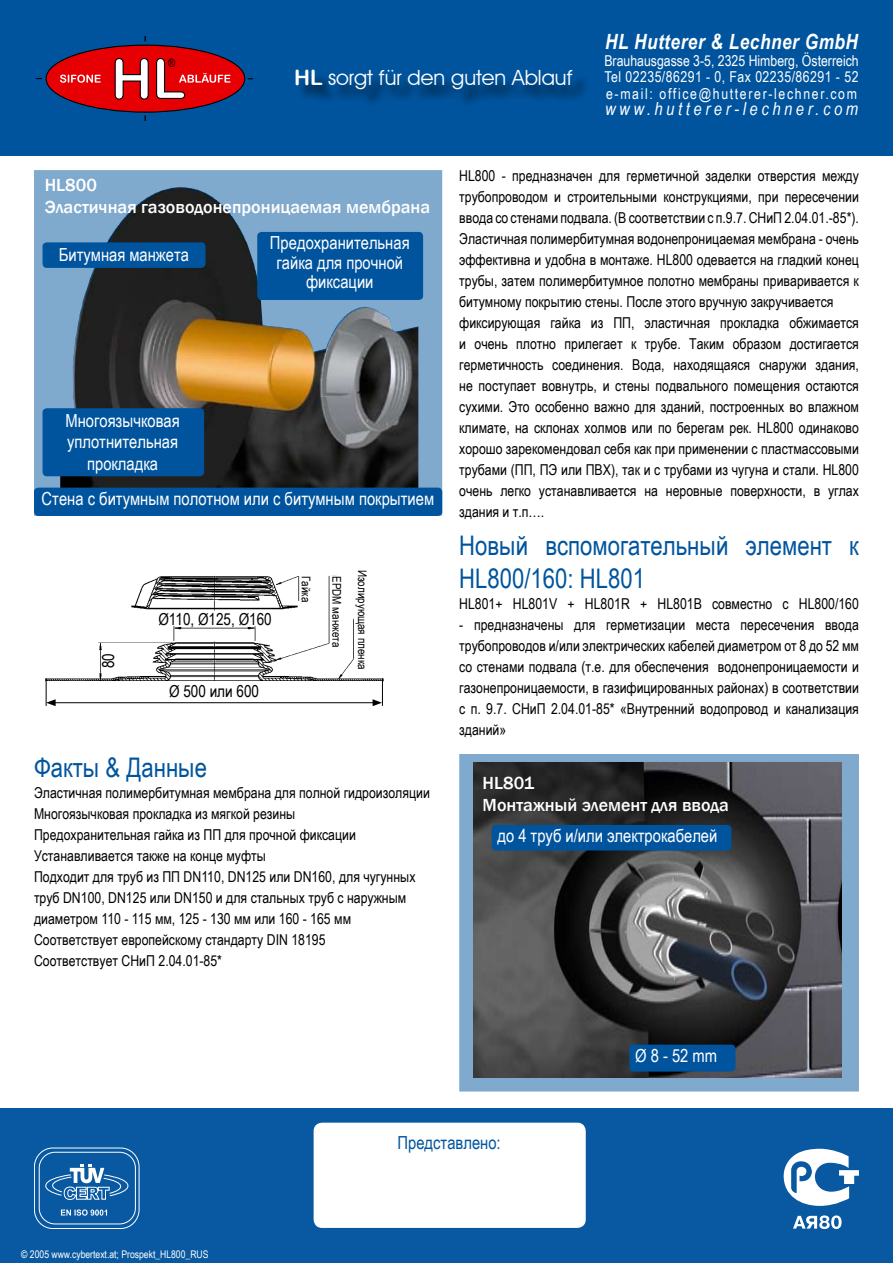
<style>
.page{position:relative;width:893px;height:1263px;background:#fff}
.page>*{position:absolute;margin:0;border:0;box-sizing:border-box;transform-origin:0 0}
.t1{font:27px/32.4px "Arial Narrow";color:#00549e}
.t2{font:21px "Avant Garde IT Cby BT";color:#fff}
.t3{font:italic 700 21px "Arial Narrow";letter-spacing:.025em;color:#fff}
.t4{font:18px/21.6px "Arial Narrow";color:#fff;text-align:center}
.t5{font:500 18px/21.6px "Franklin Gothic";color:#fff}
.t6{font:italic 18px "Arial Narrow";letter-spacing:.2em;color:#fff}
.t7{font:18px "Arial Narrow";color:#00549e}
.t8{font:16.5px "Arial Narrow";color:#000}
.t9{font:15px/21px "Arial Narrow";color:#000}
.t10{font:15px/16.5px "Arial Narrow";letter-spacing:.11em;color:#fff;text-align:justify}
.t11{font:12px "Arial Narrow";color:#000}
.t12{font:11.7px "Arial Narrow";color:#000}
.t13{font:10.5px "Arial Narrow";color:#fff}
.s1{font-family:"Arial Rounded MT Bold"}
</style>
<div class="page">
<div style="left:0;top:0;width:893px;height:156px;background:#00549e"></div>
<div style="left:0;top:1108px;width:893px;height:155px;background:#0859a1"></div>
<img style="left:45px;top:575px;width:339px;height:126px">
<div style="left:46px;top:681px;width:336px;height:20px;background:#fff"></div>
<hr style="left:53px;top:702px;width:322px;height:1px;background:#000">
<svg style="left:46px;top:678px;width:10px;height:28px"></svg>
<svg style="left:373px;top:678px;width:10px;height:28px"></svg>
<div style="left:300px;top:576px;width:12px;height:47px;background:#fff"></div>
<div style="left:330px;top:576px;width:14px;height:75px;background:#fff"></div>
<div style="left:356px;top:570px;width:13px;height:107px;background:#fff"></div>
<div style="left:102px;top:651px;width:13px;height:19px;background:#fff"></div>
<div style="left:461px;top:755px;width:396px;height:335px;background:#80a9ce"></div>
<img style="left:473px;top:763px;width:369px;height:314px">
<div style="left:492px;top:825px;width:239px;height:25px;background:#00549e;border-radius:4px"></div>
<div style="left:629px;top:1044px;width:106px;height:27px;background:#00549e;border-radius:4px"></div>
<svg style="left:38px;top:174px;width:400px;height:314px;fill:#80a9ce"></svg>
<img style="left:60px;top:224px;width:358px;height:264px">
<div style="left:43px;top:242px;width:163px;height:26px;background:#00549e;border-radius:4px"></div>
<div style="left:43px;top:408px;width:161px;height:68px;background:#00549e;border-radius:4px"></div>
<div style="left:257px;top:232px;width:166px;height:68px;background:#00549e;border-radius:4px"></div>
<div style="left:34px;top:488px;width:408px;height:28px;background:#00549e;border-radius:4px"></div>
<svg style="left:34px;top:1148px;width:106px;height:81px"></svg>
<div style="left:296px;top:72px;width:295px;height:37px;background:#000;opacity:.75"></div>
<div style="left:314px;top:1123px;width:272px;height:105px;background:#fff;border-radius:9px"></div>
<svg style="left:784px;top:1149px;width:75px;height:57px"></svg>
<svg style="left:793px;top:1215px;width:48px;height:14px"></svg>
<svg style="left:36px;top:36px;width:217px;height:85px"></svg>
<p class="t12" style="left:168px;top:55px;width:9px">®</p>
<h2 class="t2" style="left:294px;top:65px;width:280px"><span class="s1">HL</span> sorgt für den guten Ablauf</h2>
<h2 class="t3" style="left:605px;top:26px;width:254px">HL Hutterer &amp; Lechner GmbH</h2>
<p class="t10" style="left:604px;top:52px;width:256px">Brauhausgasse 3-5, 2325 Himberg, Österreich Tel 02235/86291 - 0, Fax 02235/86291 - 52 e-mail: office@hutterer-lechner.com</p>
<p class="t6" style="left:605px;top:96px;width:255px">www.hutterer-lechner.com</p>
<p class="t5" style="left:45px;top:174px;width:387px">HL800<br>Эластичная газоводонепроницаемая мембрана</p>
<p class="t4" style="left:59px;top:243px;width:132px">Битумная манжета</p>
<p class="t4" style="left:65px;top:409px;width:116px">Многоязычковая уплотнительная прокладка</p>
<p class="t4" style="left:270px;top:233px;width:141px;line-height:19.5px">Предохранительная гайка для прочной фиксации</p>
<p class="t4" style="left:42px;top:487px;width:394px">Стена с битумным полотном или с битумным покрытием</p>
<p class="t8" style="left:96px;top:668px;width:17px;rotate:-90deg">80</p>
<p class="t8" style="left:158px;top:607px;width:115px">Ø110, Ø125, Ø160</p>
<p class="t8" style="left:170px;top:678px;width:91px">Ø110 oder 160</p>
<p class="t8" style="left:183px;top:679px;width:70px">500 или 60</p>
<p class="t11" style="left:315px;top:576px;width:27px;rotate:90deg">Гайка</p>
<p class="t11" style="left:346px;top:576px;width:72px;rotate:90deg">EPDM манжета</p>
<p class="t11" style="left:371px;top:570px;width:101px;rotate:90deg">Изолирующая пленка</p>
<p class="t9" style="left:459px;top:164px;width:401px">HL800 - предназначен для герметичной заделки отверстия между трубопроводом и строительными конструкциями, при пересечении ввода со стенами подвала. (В соответствии с п.9.7. СНиП 2.04.01.-85*).<br>Эластичная полимербитумная водонепроницаемая мембрана - очень эффективна и удобна в монтаже. HL800 одевается на гладкий конец трубы, затем полимербитумное полотно мембраны приваривается к битумному покрытию стены. После этого вручную закручивается фиксирующая гайка из ПП, эластичная прокладка обжимается и очень плотно прилегает к трубе. Таким образом достигается герметичность соединения. Вода, находящаяся снаружи здания, не поступает вовнутрь, и стены подвального помещения остаются сухими. Это особенно важно для зданий, построенных во влажном климате, на склонах холмов или по берегам рек. HL800 одинаково хорошо зарекомендовал себя как при применении с пластмассовыми трубами (ПП, ПЭ или ПВХ), так и с трубами из чугуна и стали. HL800 очень легко устанавливается на неровные поверхности, в углах здания и т.п….</p>
<h1 class="t1" style="left:459px;top:528px;width:401px">Новый вспомогательный элемент к<br>HL800/160: HL801</h1>
<p class="t9" style="left:459px;top:592px;width:401px">HL801+ HL801V + HL801R + HL801B совместно с HL800/160</p>
<p class="t9" style="left:459px;top:613px;width:401px;text-align:justify">- предназначены для герметизации места пересечения ввода трубопроводов и/или электрических кабелей диаметром от 8 до 52 мм со стенами подвала (т.е. для обеспечения водонепроницаемости и газонепроницаемости, в газифицированных районах) в соответствии с п. 9.7. СНиП 2.04.01-85* «Внутренний водопровод и канализация зданий»</p>
<h1 class="t1" style="left:34px;top:750px;width:175px">Факты &amp; Данные</h1>
<p class="t9" style="left:34px;top:781px;width:397px">Эластичная полимербитумная мембрана для полной гидроизоляции Многоязычковая прокладка из мягкой резины<br>Предохранительная гайка из ПП для прочной фиксации Устанавливается также на конце муфты<br>Подходит для труб из ПП DN110, DN125 или DN160, для чугунных труб DN100, DN125 или DN150 и для стальных труб с наружным диаметром 110 - 115 мм, 125 - 130 мм или 160 - 165 мм Соответствует европейскому стандарту DIN 18195<br>Соответствует СНиП 2.04.01-85*</p>
<p class="t5" style="left:483px;top:772px;width:248px">HL801<br>Монтажный элемент для ввода</p>
<p class="t4" style="left:497px;top:824px;width:221px">до 4 труб и/или электрокабелей</p>
<p class="t13" style="left:21px;top:1246px;width:189px">© 2005 www.cybertext.at; Prospekt_HL800_RUS</p>
<p class="t7" style="left:398px;top:1129px;width:105px">Представлено:</p>
<p class="t4" style="left:635px;top:1044px;width:84px">Ø 8 - 52 mm</p>
</div>
